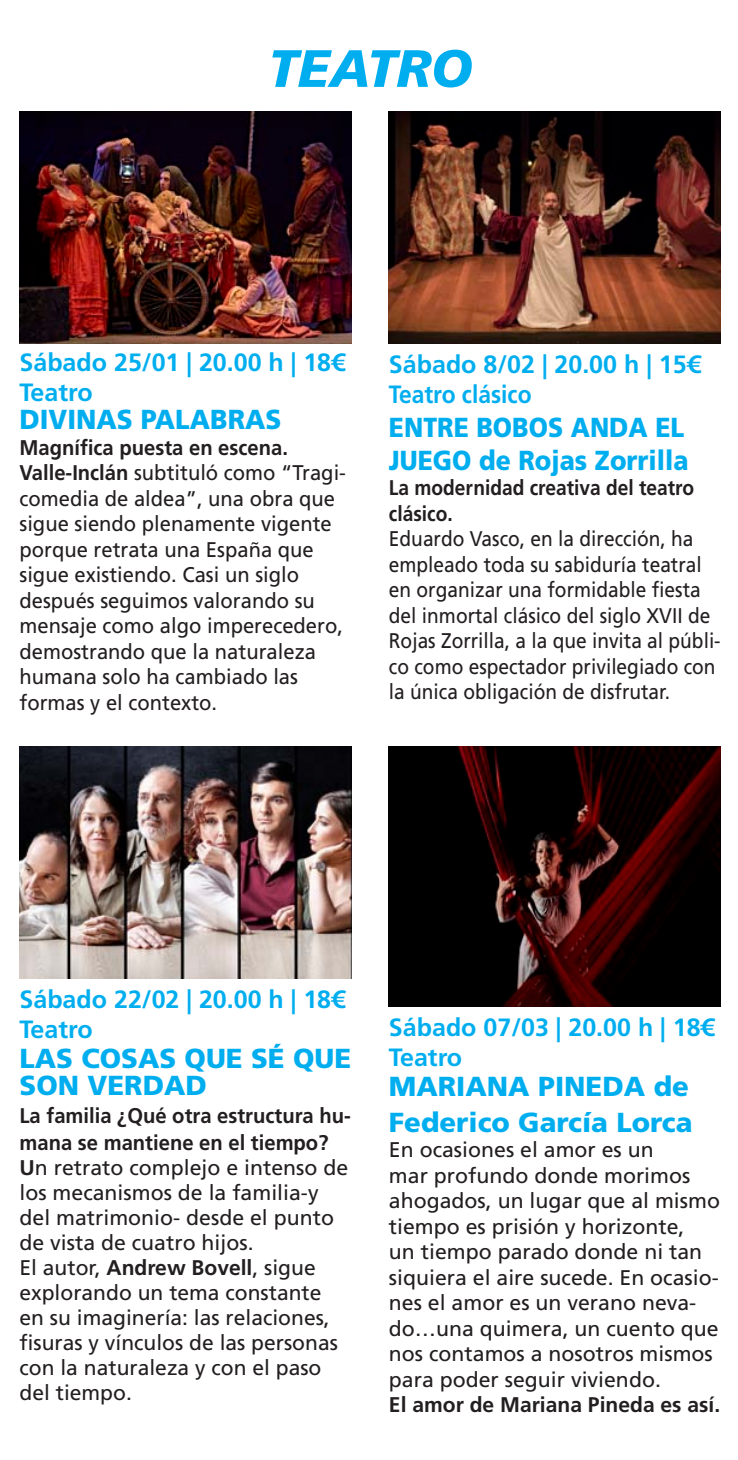
<style>
.page{position:relative;width:738px;height:1460px;background:#fff}
.page>*{position:absolute;margin:0;border:0;box-sizing:border-box;transform-origin:0 0}
.t1{font:italic 900 52.5px "Frutiger LT Std";color:#00aeef}
.t2{font:900 27.5px/27.5px "Frutiger LT Std";color:#00aeef}
.t3{font:900 27.5px/33px "Frutiger LT Std";color:#00aeef;scale:.9 1}
.t4{font:900 27.5px "Frutiger LT Std";color:#00aeef;scale:.95 1}
.t5{font:700 25px "Frutiger LT Std";color:#00aeef}
.t6{font:700 25px "Frutiger LT Std";color:#00aeef;scale:.91 1}
.t7{font:21.25px/25.5px "Frutiger LT Std";color:#231f20}
.t8{font:21.25px/25.5px "Frutiger LT Std";color:#231f20;scale:.95 1}
.t9{font:21.25px/25.5px "Frutiger LT Std";color:#231f20;scale:.9 1}
.t10{font:700 21.25px/27.5px "Frutiger LT Std";color:#231f20;scale:.95 1}
.t11{font:700 21.25px/25.5px "Frutiger LT Std";color:#231f20;scale:.9 1}
.t12{font:700 21.25px "Frutiger LT Std";color:#231f20}
.s1{font-weight:700}
</style>
<div class="page">
<img style="left:19px;top:111px;width:332px;height:232px">
<img style="left:19px;top:747px;width:332px;height:232px">
<img style="left:388px;top:747px;width:332px;height:259px">
<img style="left:388px;top:111px;width:332px;height:232px">
<p class="t1" style="left:268px;top:37px;width:205px">TEATRO</p>
<p class="t5" style="left:19px;top:347px;width:327px">Sábado 25/01 | 20.00 h | 18€</p>
<p class="t5" style="left:19px;top:377px;width:75px">Teatro</p>
<p class="t4" style="left:19px;top:403px;width:277px">DIVINAS PALABRAS</p>
<p class="t10" style="left:19px;top:434px;width:284px">Magnífica puesta en escena.</p>
<p class="t8" style="left:19px;top:460px;width:345px"><span class="s1">Valle-Inclán</span> subtituló como “Tragi&shy;comedia de aldea”, una obra que sigue siendo plenamente vigente porque retrata una España que sigue existiendo. Casi un siglo después seguimos valorando su mensaje como algo imperecedero, demostrando que la naturaleza humana solo ha cambiado las formas y el contexto.</p>
<p class="t5" style="left:388px;top:349px;width:313px">Sábado 8/02 | 20.00 h | 15€</p>
<p class="t6" style="left:388px;top:379px;width:158px">Teatro clásico</p>
<p class="t3" style="left:388px;top:410px;width:334px">ENTRE BOBOS ANDA EL<br>JUEGO de Rojas Zorrilla</p>
<p class="t11" style="left:388px;top:475px;width:340px">La modernidad creativa del teatro clásico.</p>
<p class="t9" style="left:388px;top:526px;width:370px">Eduardo Vasco, en la dirección, ha empleado toda su sabiduría teatral en organizar una formidable fiesta del inmortal clásico del siglo XVII de Rojas Zorrilla, a la que invita al públi&shy;co como espectador privilegiado con la única obligación de disfrutar.</p>
<p class="t5" style="left:19px;top:985px;width:327px">Sábado 22/02 | 20.00 h | 18€</p>
<p class="t5" style="left:19px;top:1015px;width:75px">Teatro</p>
<p class="t2" style="left:19px;top:1044px;width:333px">LAS COSAS QUE SÉ QUE<br>SON VERDAD</p>
<p class="t10" style="left:19px;top:1101px;width:350px">La familia ¿Qué otra estructura hu&shy;mana se mantiene en el tiempo?</p>
<p class="t7" style="left:19px;top:1155px;width:330px"><span class="s1">U</span>n retrato complejo e intenso de los mecanismos de la familia-y del matrimonio- desde el punto de vista de cuatro hijos.</p>
<p class="t7" style="left:19px;top:1255px;width:319px">El autor, <span class="s1">Andrew Bovell</span>, sigue explorando un tema constante en su imaginería: las relaciones, fisuras y vínculos de las personas con la naturaleza y con el paso del tiempo.</p>
<p class="t5" style="left:388px;top:1013px;width:327px">Sábado 07/03 | 20.00 h | 18€</p>
<p class="t5" style="left:388px;top:1043px;width:75px">Teatro</p>
<p class="t2" style="left:388px;top:1068px;width:305px;line-height:36px">MARIANA PINEDA de<br>Federico García Lorca</p>
<p class="t7" style="left:388px;top:1137px;width:332px">En ocasiones el amor es un<br>mar profundo donde morimos ahogados, un lugar que al mismo tiempo es prisión y horizonte,<br>un tiempo parado donde ni tan siquiera el aire sucede. En ocasio&shy;nes el amor es un verano neva&shy;do…una quimera, un cuento que nos contamos a nosotros mismos para poder seguir viviendo.</p>
<p class="t12" style="left:388px;top:1392px;width:332px">El amor de Mariana Pineda es así.</p>
</div>
